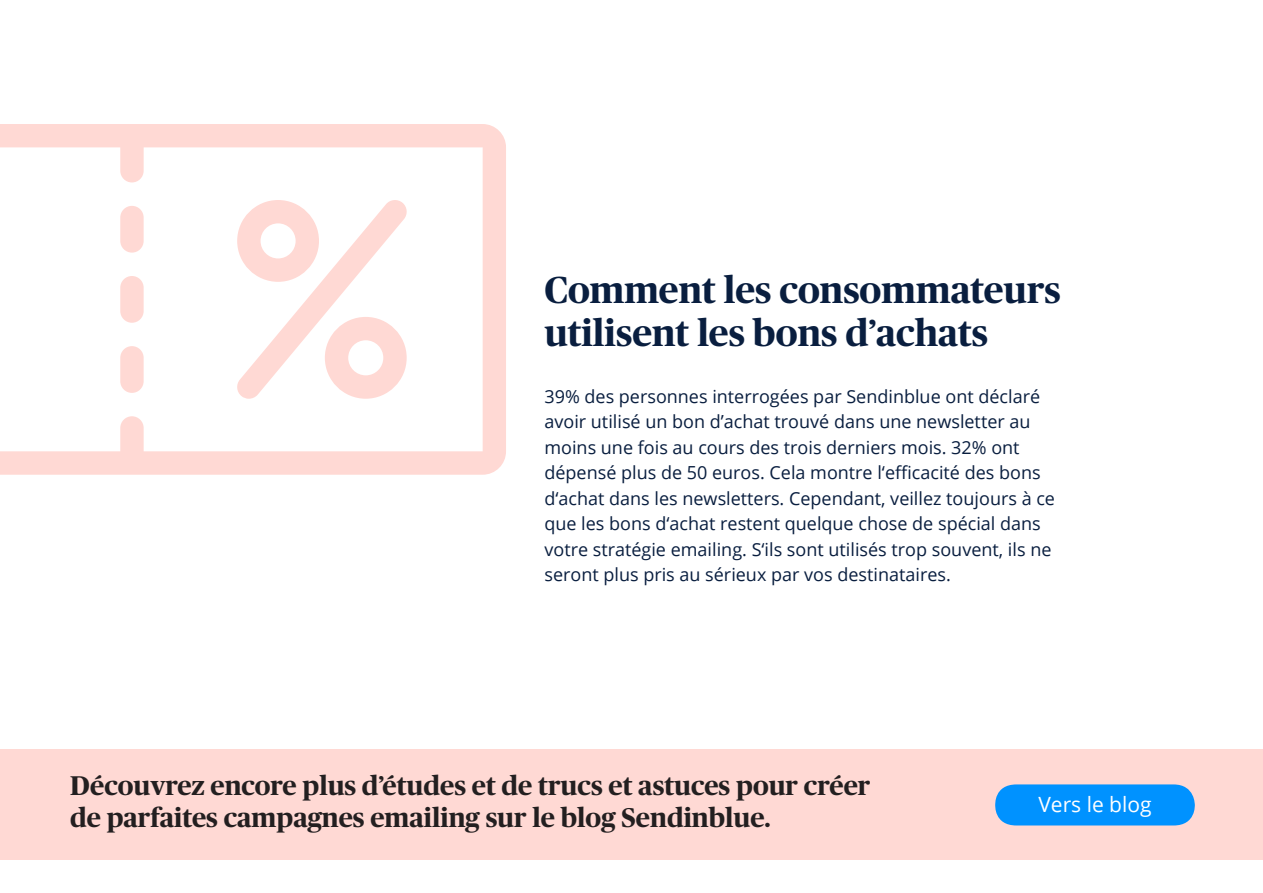
<style>
.page{position:relative;width:1263px;height:893px;background:#fff}
.page>*{position:absolute;margin:0;border:0;box-sizing:border-box;transform-origin:0 0}
.t1{font:700 37.5px/43.5px "Publico";color:#091e3f}
.t2{font:700 27px "Publico";color:#231f20}
.t3{font:21px "Open Sans";color:#fff}
.t4{font:18px/25.5px "Open Sans";color:#091e3f}
</style>
<div class="page">
<svg style="left:0;top:124px;width:506px;height:351px"></svg>
<div style="left:120px;top:346px;width:24px;height:47px;background:#ffd9d4;border-radius:12px"></div>
<div style="left:120px;top:276px;width:24px;height:47px;background:#ffd9d4;border-radius:12px"></div>
<div style="left:120px;top:206px;width:24px;height:47px;background:#ffd9d4;border-radius:12px"></div>
<svg style="left:236px;top:199px;width:172px;height:200px"></svg>
<div style="left:0;top:750px;width:1263px;height:110px;background:#ffd9d4"></div>
<div style="left:995px;top:784px;width:200px;height:41px;background:#0092ff"></div>
<p class="t1" style="left:544px;top:266px;width:518px">Comment les consommateurs utilisent les bons d’achats</p>
<p class="t4" style="left:544px;top:383px;width:512px">39% des personnes interrogées par Sendinblue ont déclaré avoir utilisé un bon d’achat trouvé dans une newsletter au moins une fois au cours des trois derniers mois. 32% ont dépensé plus de 50 euros. Cela montre l‘efficacité des bons d‘achat dans les newsletters. Cependant, veillez toujours à ce que les bons d‘achat restent quelque chose de spécial dans votre stratégie emailing. S‘ils sont utilisés trop souvent, ils ne seront plus pris au sérieux par vos destinataires.</p>
<p class="t2" style="left:70px;top:766px;width:802px">Découvrez encore plus d’études et de trucs et astuces pour créer</p>
<p class="t2" style="left:70px;top:798px;width:702px">de parfaites campagnes emailing sur le blog Sendinblue.</p>
<p class="t3" style="left:1038px;top:790px;width:115px">Vers le blog</p>
</div>
